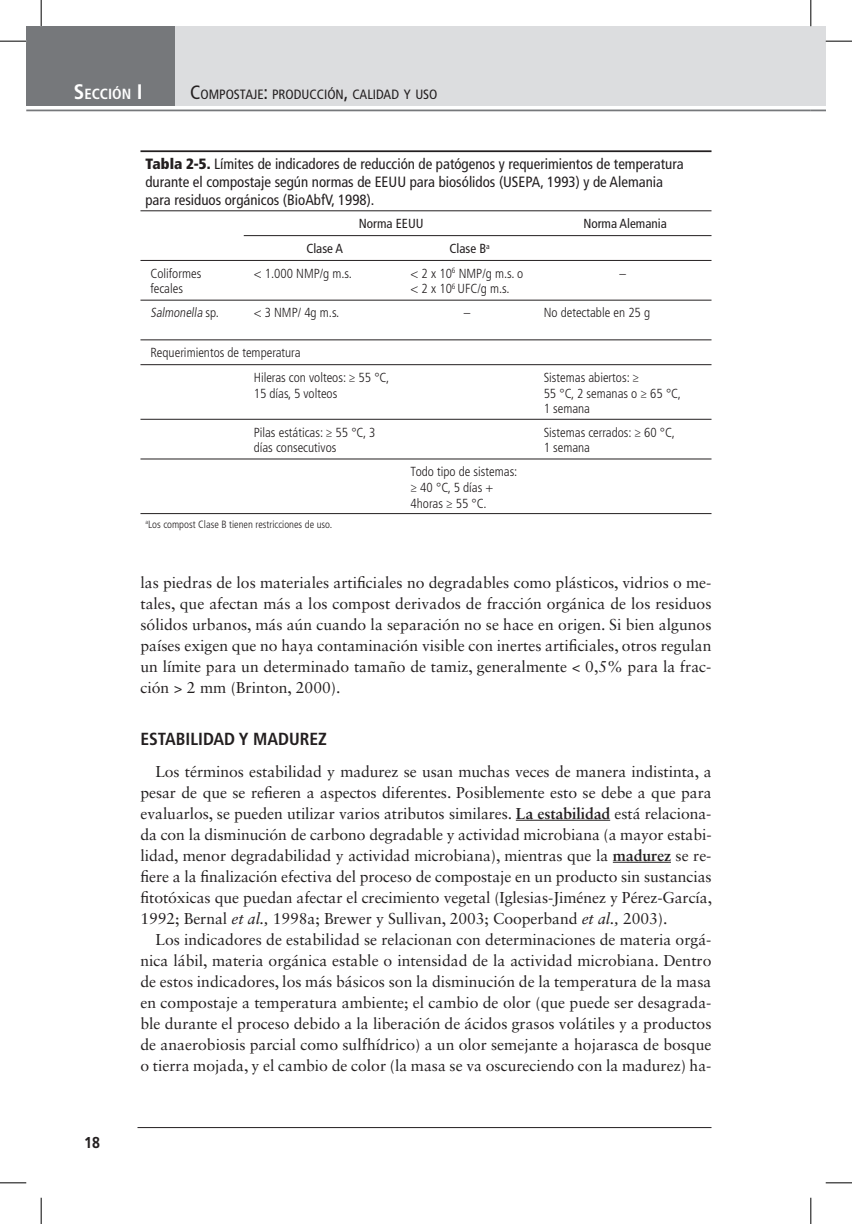
<style>
.page{position:relative;width:852px;height:1224px;background:#fff}
.page>*{position:absolute;margin:0;border:0;box-sizing:border-box;transform-origin:0 0}
.t1{font:700 condensed 17.5px "Frutiger LT Std";color:#231f20}
.t2{font:15.75px/21px "Sabon LT Std";color:#231f20;text-align:justify}
.t3{font:700 15.75px "Frutiger LT Std";color:#231f20;scale:.9 1}
.t4{font:condensed 14.88px/17.8px "Frutiger LT Std";color:#231f20}
.t5{font:700 condensed 14.7px "Frutiger LT Std";color:#fff}
.t6{font:condensed 13.47px "Frutiger LT Std";color:#231f20}
.t7{font:300 condensed 13.12px/15.8px "Frutiger LT Std";color:#231f20}
.t8{font:condensed 13.12px "Frutiger LT Std";color:#231f20}
.t9{font:300 condensed 10.5px "Frutiger LT Std";color:#231f20}
.s1{font-size:21px}
.s2{font-size:19.25px}
.s3{font-weight:900}
.s4{font-weight:700}
.s5{font-style:italic}
</style>
<div class="page">
<div style="left:26px;top:26px;width:149px;height:80px;background:#76787b"></div>
<div style="left:175px;top:26px;width:635px;height:80px;background:#dcdddf"></div>
<div style="left:810px;top:26px;width:15px;height:80px;background:#dcdddf"></div>
<hr style="left:26px;top:109px;width:784px;height:2px;background:#76787b">
<svg style="left:810px;top:109px;width:15px;height:2px"></svg>
<hr style="left:137px;top:1127px;width:574px;height:1px;background:#231f20">
<hr style="left:515px;top:819px;width:95px;height:1px;background:#231f20">
<hr style="left:612px;top:861px;width:58px;height:1px;background:#231f20">
<hr style="left:244px;top:235px;width:467px;height:1px;background:#231f20">
<hr style="left:140px;top:300px;width:571px;height:1px;background:#231f20">
<hr style="left:140px;top:339px;width:571px;height:1px;background:#231f20">
<hr style="left:140px;top:364px;width:571px;height:1px;background:#231f20">
<hr style="left:140px;top:419px;width:571px;height:1px;background:#231f20">
<hr style="left:140px;top:458px;width:571px;height:1px;background:#231f20">
<hr style="left:140px;top:260px;width:571px;height:1px;background:#231f20">
<hr style="left:140px;top:150px;width:571px;height:2px;background:#231f20">
<hr style="left:140px;top:210px;width:571px;height:1px;background:#231f20">
<hr style="left:140px;top:513px;width:571px;height:1px;background:#231f20">
<svg style="left:0;top:41px;width:26px;height:1px"></svg>
<svg style="left:825px;top:41px;width:26px;height:1px"></svg>
<svg style="left:0;top:1182px;width:26px;height:1px"></svg>
<svg style="left:825px;top:1182px;width:26px;height:1px"></svg>
<svg style="left:41px;top:0;width:1px;height:26px"></svg>
<svg style="left:41px;top:1197px;width:1px;height:26px"></svg>
<svg style="left:810px;top:0;width:1px;height:26px"></svg>
<svg style="left:810px;top:1197px;width:1px;height:26px"></svg>
<p class="t5" style="left:74px;top:88px;width:70px"><span class="s1">S</span>ECCIÓN <span class="s1">I</span></p>
<p class="t6" style="left:190px;top:89px;width:249px"><span class="s2">C</span>OMPOSTAJE<span class="s2">:</span> PRODUCCIÓN<span class="s2">,</span> CALIDAD Y USO</p>
<p class="t4" style="left:145px;top:156px;width:539px"><span class="s3">Tabla 2-5.</span> Límites de indicadores de reducción de patógenos y requerimientos de temperatura durante el compostaje según normas de EEUU para biosólidos (USEPA, 1993) y de Alemania para residuos orgánicos (BioAbfV, 1998).</p>
<p class="t8" style="left:359px;top:218px;width:66px">Norma EEUU</p>
<p class="t8" style="left:583px;top:218px;width:85px">Norma Alemania</p>
<p class="t8" style="left:306px;top:243px;width:38px">Clase A</p>
<p class="t8" style="left:449px;top:243px;width:42px">Clase B<sup>a</sup></p>
<p class="t7" style="left:150px;top:266px;width:52px">Coliformes fecales</p>
<p class="t7" style="left:253px;top:266px;width:100px">&lt; 1.000 NMP/g m.s.</p>
<p class="t7" style="left:410px;top:266px;width:114px">&lt; 2 x 10<sup>6</sup> NMP/g m.s. o &lt; 2 x 10<sup>6</sup> UFC/g m.s.</p>
<p class="t7" style="left:619px;top:266px;width:8px">–</p>
<p class="t7" style="left:150px;top:306px;width:70px">Salmonella sp.</p>
<p class="t7" style="left:253px;top:306px;width:87px">&lt; 3 NMP/ 4g m.s.</p>
<p class="t7" style="left:463px;top:306px;width:8px">–</p>
<p class="t7" style="left:543px;top:306px;width:108px">No detectable en 25 g</p>
<p class="t7" style="left:253px;top:341px;width:137px;line-height:24.8px;text-indent:-103px">Requerimientos de temperatura<br>Hileras con volteos: ≥ 55 °C,</p>
<p class="t7" style="left:253px;top:386px;width:85px">15 días, 5 volteos</p>
<p class="t7" style="left:543px;top:370px;width:139px">Sistemas abiertos: ≥<br>55 °C, 2 semanas o ≥ 65 °C,<br>1 semana</p>
<p class="t7" style="left:253px;top:425px;width:123px">Pilas estáticas: ≥ 55 °C, 3 días consecutivos</p>
<p class="t7" style="left:543px;top:425px;width:133px">Sistemas cerrados: ≥ 60 °C,<br>1 semana</p>
<p class="t7" style="left:410px;top:465px;width:108px">Todo tipo de sistemas: ≥ 40 °C, 5 días +<br>4horas ≥ 55 °C.</p>
<p class="t9" style="left:145px;top:519px;width:188px"><sup>a</sup>Los compost Clase B tienen restricciones de uso.</p>
<p class="t3" style="left:84px;top:1136px;width:19px">18</p>
<p class="t2" style="left:140px;top:573px;width:572px">las piedras de los materiales artificiales no degradables como plásticos, vidrios o me&shy;tales, que afectan más a los compost derivados de fracción orgánica de los residuos sólidos urbanos, más aún cuando la separación no se hace en origen. Si bien algunos países exigen que no haya contaminación visible con inertes artificiales, otros regulan un límite para un determinado tamaño de tamiz, generalmente &lt; 0,5% para la frac&shy;ción &gt; 2 mm (Brinton, 2000).</p>
<p class="t1" style="left:140px;top:732px;width:188px">ESTABILIDAD Y MADUREZ</p>
<p class="t2" style="left:140px;top:762px;width:573px;text-indent:15px">Los términos estabilidad y madurez se usan muchas veces de manera indistinta, a pesar de que se refieren a aspectos diferentes. Posiblemente esto se debe a que para evaluarlos, se pueden utilizar varios atributos similares. <span class="s4">La estabilidad</span> está relaciona&shy;da con la disminución de carbono degradable y actividad microbiana (a mayor estabi&shy;lidad, menor degradabilidad y actividad microbiana), mientras que la <span class="s4">madurez</span> se re&shy;fiere a la finalización efectiva del proceso de compostaje en un producto sin sustancias fitotóxicas que puedan afectar el crecimiento vegetal (Iglesias-Jiménez y Pérez-García, 1992; Bernal <span class="s5">et al.,</span> 1998a; Brewer y Sullivan, 2003; Cooperband <span class="s5">et al.,</span> 2003).</p>
<p class="t2" style="left:140px;top:930px;width:572px;text-indent:15px">Los indicadores de estabilidad se relacionan con determinaciones de materia orgá&shy;nica lábil, materia orgánica estable o intensidad de la actividad microbiana. Dentro de estos indicadores, los más básicos son la disminución de la temperatura de la masa en compostaje a temperatura ambiente; el cambio de olor (que puede ser desagrada&shy;ble durante el proceso debido a la liberación de ácidos grasos volátiles y a productos de anaerobiosis parcial como sulfhídrico) a un olor semejante a hojarasca de bosque o tierra mojada, y el cambio de color (la masa se va oscureciendo con la madurez) ha-</p>
</div>
